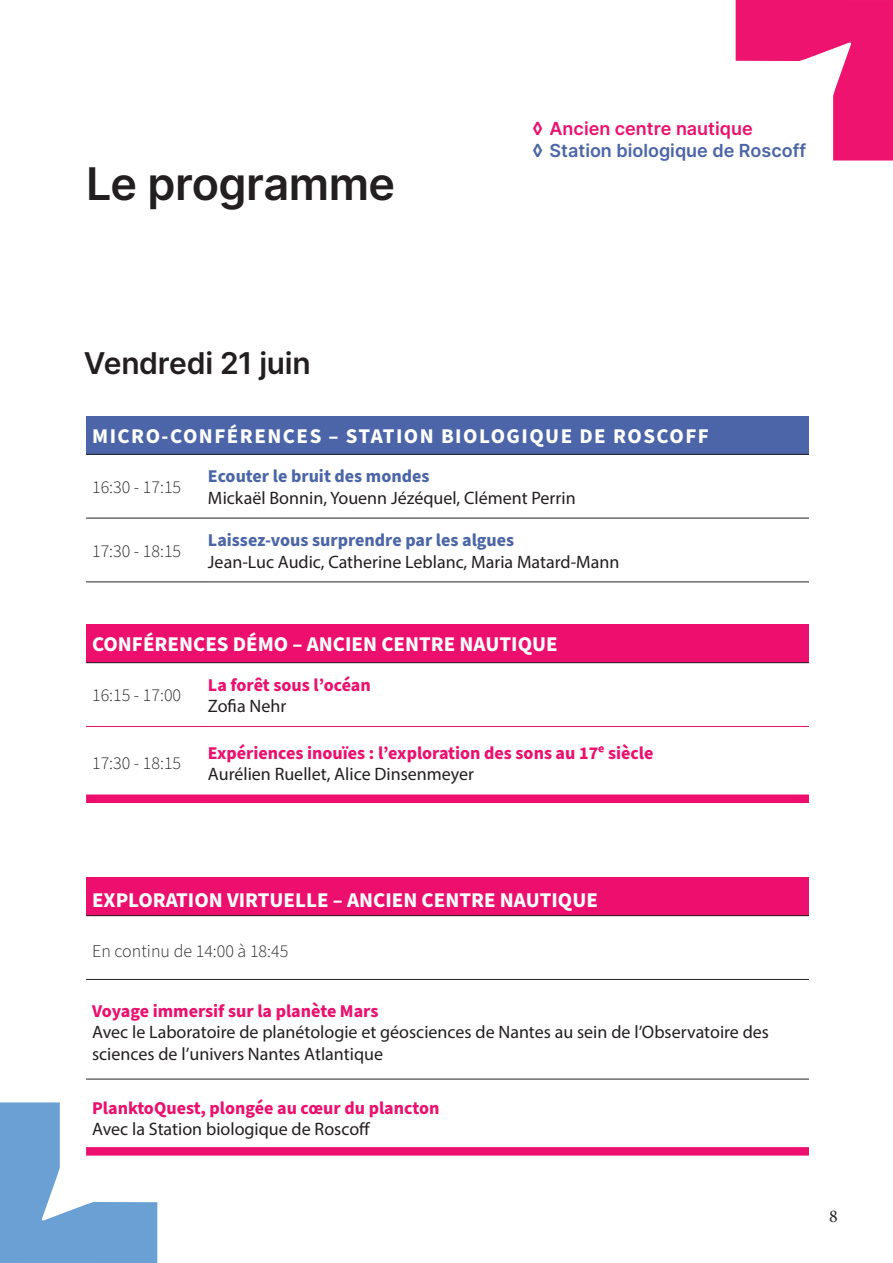
<style>
.page{position:relative;width:893px;height:1263px;background:#fff}
.page>*{position:absolute;margin:0;border:0;box-sizing:border-box;transform-origin:0 0}
.t1{font:45px "Inter";letter-spacing:-.015em;color:#231f20}
.t2{font:30px "Inter";letter-spacing:-.01em;color:#231f20}
.t3{font:700 21px "Source Sans Pro";color:#fff}
.t4{font:700 21px "Source Sans Pro";letter-spacing:.07em;color:#fff}
.t5{font:18px/21.6px "Myriad Pro";color:#231f20}
.t6{font:700 18px "Source Sans Pro";color:#ed0f6e}
.t7{font:300 18px "Source Sans Pro";color:#231f20}
.t8{font:700 18px "Source Sans Pro";color:#4b65a8}
.t9{font:18px "Inter";color:#4b65a8}
.t10{font:18px "Inter";color:#ed0f6e}
.t11{font:18px "Minion Pro";color:#231f20}
</style>
<div class="page">
<svg style="left:0;top:1102px;width:157px;height:161px"></svg>
<svg style="left:736px;top:0;width:157px;height:161px"></svg>
<div style="left:86px;top:416px;width:723px;height:38px;background:#4b65a8"></div>
<div style="left:86px;top:624px;width:723px;height:39px;background:#ed0f6e"></div>
<hr style="left:86px;top:518px;width:116px;height:1px;background:#231f20">
<hr style="left:86px;top:662px;width:116px;height:1px;background:#231f20">
<hr style="left:202px;top:662px;width:607px;height:1px;background:#231f20">
<hr style="left:202px;top:518px;width:607px;height:1px;background:#231f20">
<hr style="left:86px;top:454px;width:116px;height:1px;background:#231f20">
<hr style="left:202px;top:454px;width:607px;height:1px;background:#231f20">
<hr style="left:86px;top:582px;width:116px;height:1px;background:#231f20">
<hr style="left:202px;top:582px;width:607px;height:1px;background:#231f20">
<hr style="left:86px;top:726px;width:116px;height:1px;background:#ed0f6e">
<hr style="left:202px;top:726px;width:607px;height:1px;background:#ed0f6e">
<div style="left:86px;top:794px;width:116px;height:9px;background:#ed0f6e"></div>
<div style="left:202px;top:794px;width:607px;height:9px;background:#ed0f6e"></div>
<div style="left:86px;top:877px;width:723px;height:39px;background:#ed0f6e"></div>
<hr style="left:86px;top:915px;width:723px;height:1px;background:#231f20">
<hr style="left:86px;top:1079px;width:723px;height:1px;background:#231f20">
<hr style="left:86px;top:979px;width:723px;height:1px;background:#231f20">
<div style="left:86px;top:1147px;width:723px;height:8px;background:#ed0f6e"></div>
<p class="t1" style="left:86px;top:151px;width:311px">Le programme</p>
<p class="t10" style="left:533px;top:115px;width:222px">◊ Ancien centre nautique</p>
<p class="t9" style="left:533px;top:137px;width:275px">◊ Station biologique de Roscoff</p>
<p class="t2" style="left:84px;top:341px;width:228px">Vendredi 21 juin</p>
<p class="t4" style="left:92px;top:422px;width:618px">MICRO-CONFÉRENCES – STATION BIOLOGIQUE DE ROSCOFF</p>
<p class="t7" style="left:92px;top:475px;width:91px">16:30 - 17:15</p>
<p class="t8" style="left:208px;top:464px;width:223px">Ecouter le bruit des mondes</p>
<p class="t5" style="left:208px;top:487px;width:369px">Mickaël Bonnin, Youenn Jézéquel, Clément Perrin</p>
<p class="t7" style="left:92px;top:539px;width:91px">17:30 - 18:15</p>
<p class="t8" style="left:208px;top:528px;width:308px">Laissez-vous surprendre par les algues</p>
<p class="t5" style="left:208px;top:550px;width:413px">Jean-Luc Audic, Catherine Leblanc, Maria Matard-Mann</p>
<p class="t3" style="left:92px;top:630px;width:467px">CONFÉRENCES DÉMO – ANCIEN CENTRE NAUTIQUE</p>
<p class="t7" style="left:92px;top:683px;width:91px">16:15 - 17:00</p>
<p class="t6" style="left:208px;top:672px;width:164px">La forêt sous l’océan</p>
<p class="t5" style="left:208px;top:695px;width:80px">Zofia Nehr</p>
<p class="t7" style="left:92px;top:751px;width:91px">17:30 - 18:15</p>
<p class="t6" style="left:208px;top:740px;width:447px">Expériences inouïes : l’exploration des sons au 17ᵉ siècle</p>
<p class="t5" style="left:208px;top:763px;width:268px">Aurélien Ruellet, Alice Dinsenmeyer</p>
<p class="t3" style="left:92px;top:886px;width:507px">EXPLORATION VIRTUELLE – ANCIEN CENTRE NAUTIQUE</p>
<p class="t7" style="left:92px;top:939px;width:198px">En continu de 14:00 à 18:45</p>
<p class="t6" style="left:92px;top:999px;width:288px">Voyage immersif sur la planète Mars</p>
<p class="t5" style="left:92px;top:1021px;width:678px">Avec le Laboratoire de planétologie et géosciences de Nantes au sein de l’Observatoire des sciences de l’univers Nantes Atlantique</p>
<p class="t6" style="left:92px;top:1095px;width:349px">PlanktoQuest, plongée au cœur du plancton</p>
<p class="t5" style="left:92px;top:1118px;width:280px">Avec la Station biologique de Roscoff</p>
<p class="t11" style="left:829px;top:1204px;width:10px">8</p>
</div>
